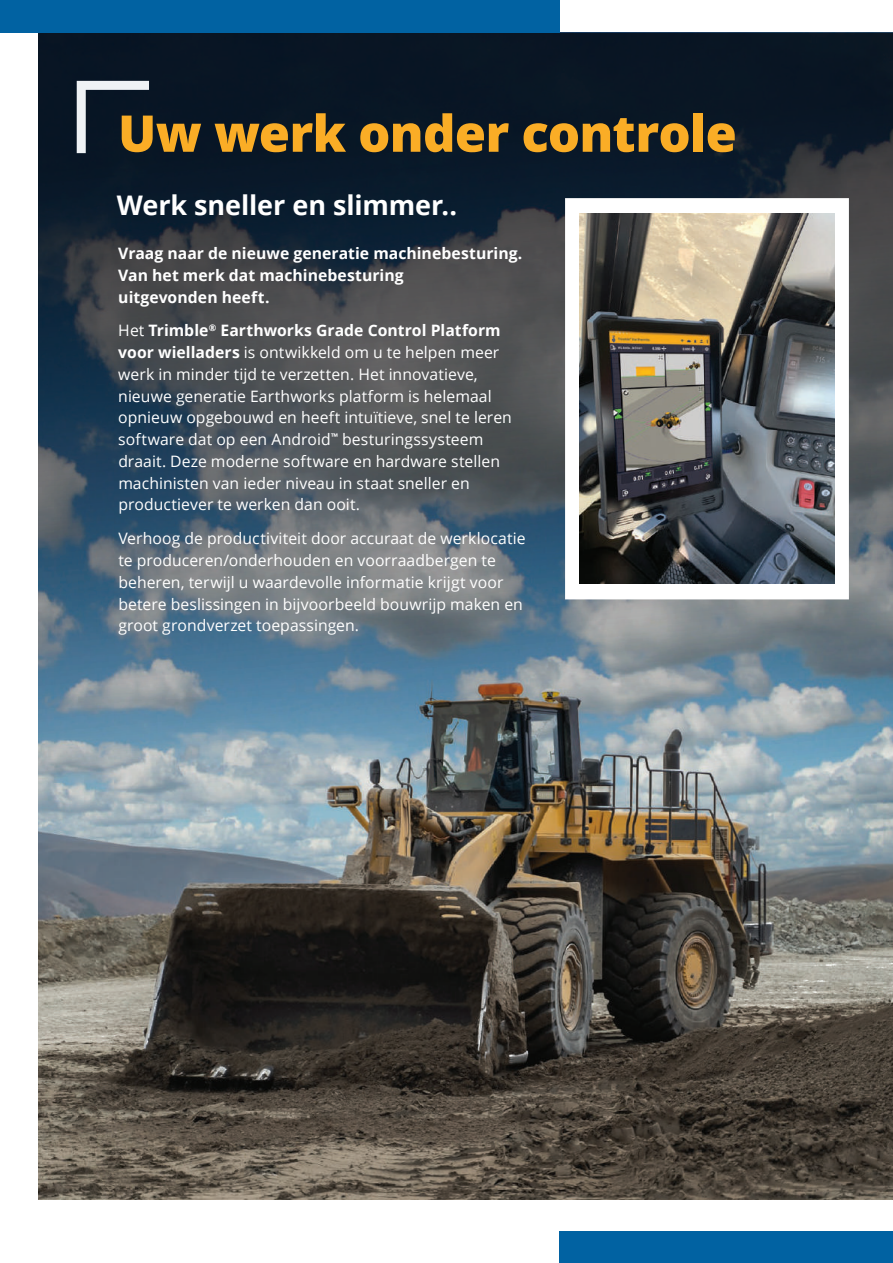
<style>
.page{position:relative;width:893px;height:1263px;background:#fff}
.page>*{position:absolute;margin:0;border:0;box-sizing:border-box;transform-origin:0 0}
.t1{font:800 50.7px "Open Sans";letter-spacing:-.015em;color:#faad26}
.t2{font:700 27px "Open Sans";letter-spacing:-.005em;color:#fff}
.t3{font:15.75px/21.8px "Open Sans";letter-spacing:.005em;color:#fff}
.t4{font:700 15.75px/21.8px "Open Sans";letter-spacing:.005em;color:#fff}
.s1{font-weight:700}
</style>
<div class="page">
<img style="left:38px;top:888px;width:855px;height:311px">
<img style="left:38px;top:33px;width:855px;height:855px">
<img style="left:579px;top:214px;width:256px;height:370px">
<svg style="left:77px;top:81px;width:72px;height:72px"></svg>
<div style="left:0;top:0;width:560px;height:33px;background:#0162a2"></div>
<div style="left:560px;top:1231px;width:333px;height:32px;background:#0162a2"></div>
<h1 class="t1" style="left:118px;top:95px;width:620px">Uw werk onder controle</h1>
<h2 class="t2" style="left:117px;top:186px;width:342px">Werk sneller en slimmer..</h2>
<p class="t4" style="left:118px;top:242px;width:406px">Vraag naar de nieuwe generatie machinebesturing.<br>Van het merk dat machinebesturing<br>uitgevonden heeft.</p>
<p class="t3" style="left:118px;top:319px;width:395px">Het <span class="s1">Trimble</span><sup>®</sup> <span class="s1">Earthworks Grade Control Platform voor wielladers</span> is ontwikkeld om u te helpen meer werk in minder tijd te verzetten. Het innovatieve, nieuwe generatie Earthworks platform is helemaal opnieuw opgebouwd en heeft intuïtieve, snel te leren software dat op een Android<sup>™</sup> besturingssysteem draait. Deze moderne software en hardware stellen machinisten van ieder niveau in staat sneller en productiever te werken dan ooit.</p>
<p class="t3" style="left:118px;top:527px;width:409px">Verhoog de productiviteit door accuraat de werklocatie te produceren/onderhouden en voorraadbergen te beheren, terwijl u waardevolle informatie krijgt voor betere beslissingen in bijvoorbeeld bouwrijp maken en groot grondverzet toepassingen.</p>
</div>
